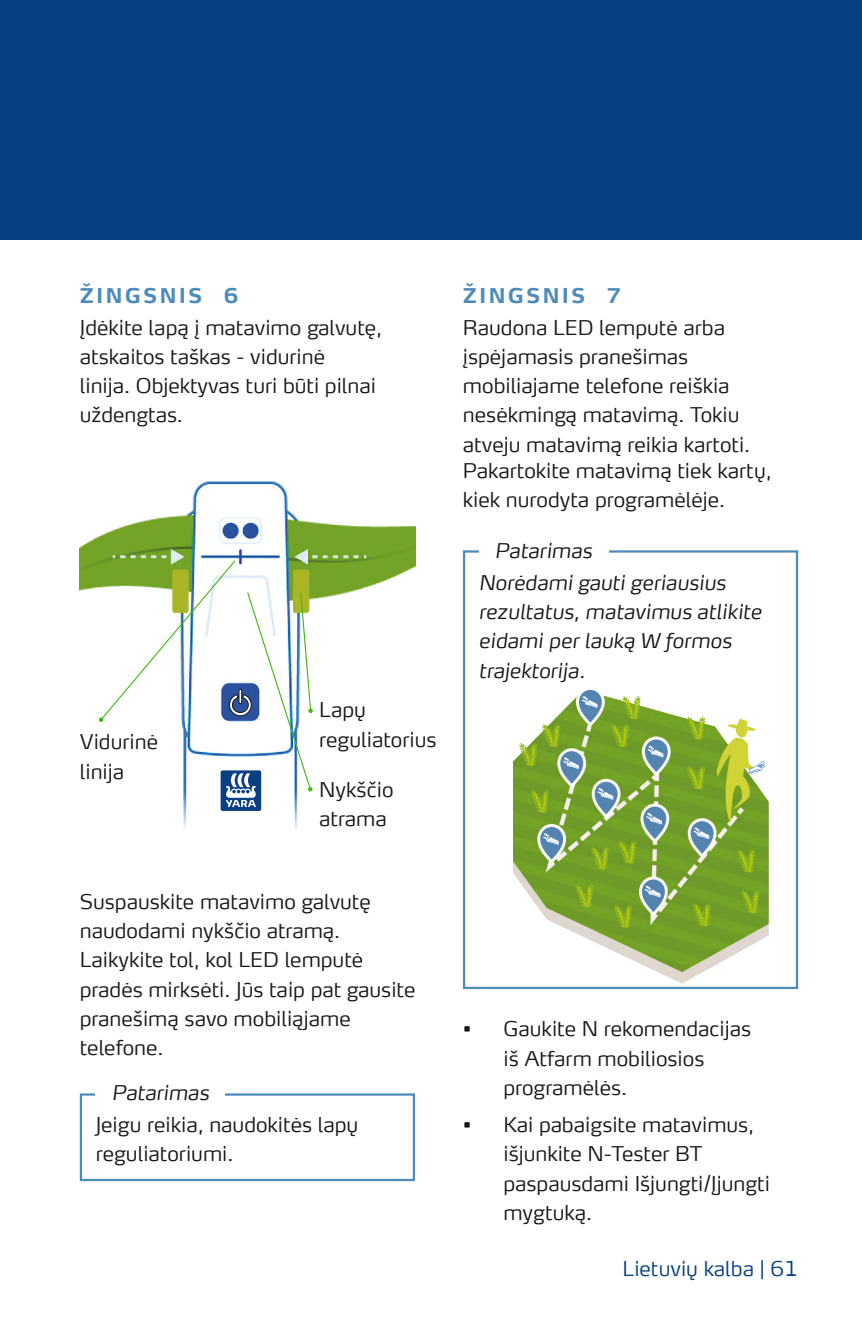
<style>
.page{position:relative;width:862px;height:1340px;background:#fff}
.page>*{position:absolute;margin:0;border:0;box-sizing:border-box;transform-origin:0 0}
.Body_text_small{font:300 20.25px/29.2px "Max Offc Pro";color:#171818}
.Body_text_small-2{font:italic 300 20.25px/29.2px "Max Offc Pro";color:#171818}
.Tip___MOP_Light_It{font:italic 300 20.25px "Max Offc Pro";color:#171818}
.Body_text_small-3{font:700 20.25px "Max Offc Pro";letter-spacing:.1em;color:#4d8bbb}
.t1{font:300 20.25px "Max Offc Pro";color:#094081}
</style>
<div class="page">
<div style="left:0;top:0;width:861px;height:239px;background:#094081"></div>
<img style="left:80px;top:481px;width:335px;height:348px">
<img style="left:513px;top:689px;width:255px;height:294px">
<div style="left:215px;top:765px;width:51px;height:51px;background:#fff"></div>
<svg style="left:99px;top:559px;width:214px;height:253px"></svg>
<div style="left:80px;top:1093px;width:335px;height:88px;border:2px solid #4d8bbb"></div>
<div style="left:462px;top:550px;width:335px;height:439px;border:2px solid #4d8bbb"></div>
<div style="left:478px;top:542px;width:130px;height:16px;background:#fff"></div>
<div style="left:96px;top:1084px;width:129px;height:16px;background:#fff"></div>
<p class="Body_text_small-3" style="left:80px;top:277px;width:124px">ŽINGSNIS</p>
<p class="Body_text_small-3" style="left:224px;top:277px;width:16px">6</p>
<p class="Body_text_small" style="left:80px;top:310px;width:304px">Įdėkite lapą į matavimo galvutę, atskaitos taškas - vidurinė<br>linija. Objektyvas turi būti pilnai uždengtas.</p>
<p class="Body_text_small" style="left:80px;top:725px;width:80px">Vidurinė linija</p>
<p class="Body_text_small" style="left:319px;top:693px;width:119px">Lapų reguliatorius</p>
<p class="Body_text_small" style="left:319px;top:773px;width:76px">Nykščio atrama</p>
<p class="Body_text_small" style="left:80px;top:884px;width:337px">Suspauskite matavimo galvutę naudodami nykščio atramą.<br>Laikykite tol, kol LED lemputė pradės mirksėti. Jūs taip pat gausite pranešimą savo mobiliąjame telefone.</p>
<p class="Tip___MOP_Light_It" style="left:112px;top:1075px;width:99px">Patarimas</p>
<p class="Body_text_small" style="left:96px;top:1107px;width:264px">Jeigu reikia, naudokitės lapų reguliatoriumi.</p>
<p class="Body_text_small-3" style="left:462px;top:277px;width:124px">ŽINGSNIS</p>
<p class="Body_text_small-3" style="left:606px;top:277px;width:16px">7</p>
<p class="Body_text_small" style="left:462px;top:310px;width:289px">Raudona LED lemputė arba įspėjamasis pranešimas mobiliajame telefone reiškia nesėkmingą matavimą. Tokiu atveju matavimą reikia kartoti.</p>
<p class="Body_text_small" style="left:462px;top:454px;width:310px">Pakartokite matavimą tiek kartų, kiek nurodyta programėlėje.</p>
<p class="Tip___MOP_Light_It" style="left:494px;top:533px;width:99px">Patarimas</p>
<p class="Body_text_small-2" style="left:478px;top:565px;width:284px">Norėdami gauti geriausius rezultatus, matavimus atlikite eidami per lauką W formos trajektorija.</p>
<p class="Body_text_small" style="left:503px;top:1012px;width:249px;text-indent:-40px">• Gaukite N rekomendacijas iš Atfarm mobiliosios programėlės.</p>
<p class="Body_text_small" style="left:503px;top:1107px;width:268px;text-indent:-40px">• Kai pabaigsite matavimus, išjunkite N-Tester BT paspausdami Išjungti/Įjungti mygtuką.</p>
<p class="t1" style="left:622px;top:1251px;width:177px">Lietuvių kalba | 61</p>
</div>
